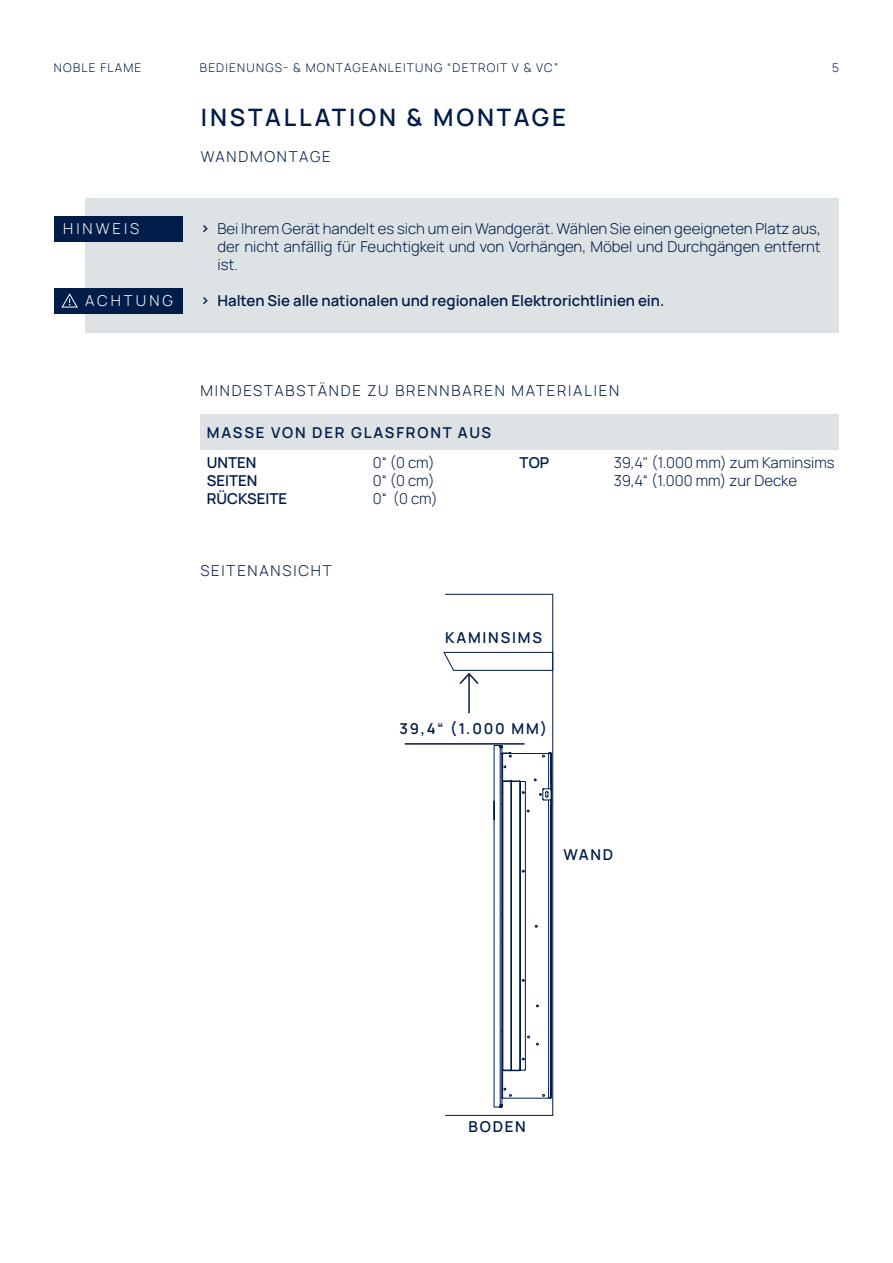
<style>
.page{position:relative;width:893px;height:1263px;background:#fff}
.page>*{position:absolute;margin:0;border:0;box-sizing:border-box;transform-origin:0 0}
.t1{font:600 24px "Manrope";letter-spacing:.12em;color:#001c48}
.t2{font:300 15px/18px "Manrope";color:#001c48}
.t3{font:600 15px/18px "Manrope";color:#001c48}
.t4{font:300 15px "Manrope";letter-spacing:.12em;color:#001c48}
.t5{font:600 15px/30.3px "Manrope";letter-spacing:.12em;color:#001c48}
.t6{font:300 15px "Manrope";letter-spacing:.2em;color:#fff}
.t7{font:300 12px "Manrope";letter-spacing:.1em;color:#001c48}
</style>
<div class="page">
<div style="left:85px;top:198px;width:754px;height:134px;background:#dde2e4"></div>
<div style="left:54px;top:288px;width:129px;height:25px;background:#001c48"></div>
<svg style="left:61px;top:293px;width:17px;height:15px"></svg>
<div style="left:54px;top:216px;width:129px;height:25px;background:#001c48"></div>
<div style="left:200px;top:414px;width:639px;height:35px;background:#dde2e4"></div>
<hr style="left:468px;top:674px;width:2px;height:39px;background:#001c48">
<svg style="left:443px;top:652px;width:110px;height:34px"></svg>
<hr style="left:405px;top:743px;width:120px;height:2px;background:#001c48">
<svg style="left:493px;top:744px;width:59px;height:364px"></svg>
<p class="t7" style="left:54px;top:59px;width:89px">NOBLE FLAME</p>
<p class="t7" style="left:200px;top:59px;width:360px">BEDIENUNGS- &amp; MONTAGEANLEITUNG “DETROIT V &amp; VC”</p>
<p class="t7" style="left:832px;top:59px;width:8px">5</p>
<h1 class="t1" style="left:201px;top:100px;width:367px">INSTALLATION &amp; MONTAGE</h1>
<p class="t4" style="left:201px;top:146px;width:131px">WANDMONTAGE</p>
<p class="t6" style="left:63px;top:218px;width:78px">HINWEIS</p>
<p class="t6" style="left:85px;top:290px;width:89px">ACHTUNG</p>
<p class="t2" style="left:217px;top:219px;width:605px;text-align:justify">Bei Ihrem Gerät handelt es sich um ein Wandgerät. Wählen Sie einen geeigneten Platz aus, der nicht anfällig für Feuchtigkeit und von Vorhängen, Möbel und Durchgängen entfernt ist.</p>
<p class="t3" style="left:218px;top:291px;width:448px">Halten Sie alle nationalen und regionalen Elektrorichtlinien ein.</p>
<p class="t4" style="left:200px;top:380px;width:420px">MINDESTABSTÄNDE ZU BRENNBAREN MATERIALIEN</p>
<p class="t5" style="left:207px;top:416px;width:286px">MASSE VON DER GLASFRONT AUS<br>UNTEN</p>
<p class="t3" style="left:207px;top:471px;width:82px">SEITEN<br>RÜCKSEITE</p>
<p class="t2" style="left:373px;top:453px;width:66px">0“ (0 cm)<br>0“ (0 cm)<br>0“ (0 cm)</p>
<p class="t2" style="left:614px;top:453px;width:222px">39,4" (1.000 mm) zum Kaminsims<br>39,4“ (1.000 mm) zur Decke</p>
<p class="t3" style="left:520px;top:453px;width:31px">TOP</p>
<p class="t4" style="left:200px;top:560px;width:133px">SEITENANSICHT</p>
<p class="t5" style="left:445px;top:621px;width:99px">KAMINSIMS</p>
<p class="t3" style="left:399px;top:719px;width:149px">39,4“ (1.000 MM)</p>
<p class="t3" style="left:563px;top:845px;width:51px">WAND</p>
<p class="t3" style="left:469px;top:1117px;width:59px">BODEN</p>
</div>
